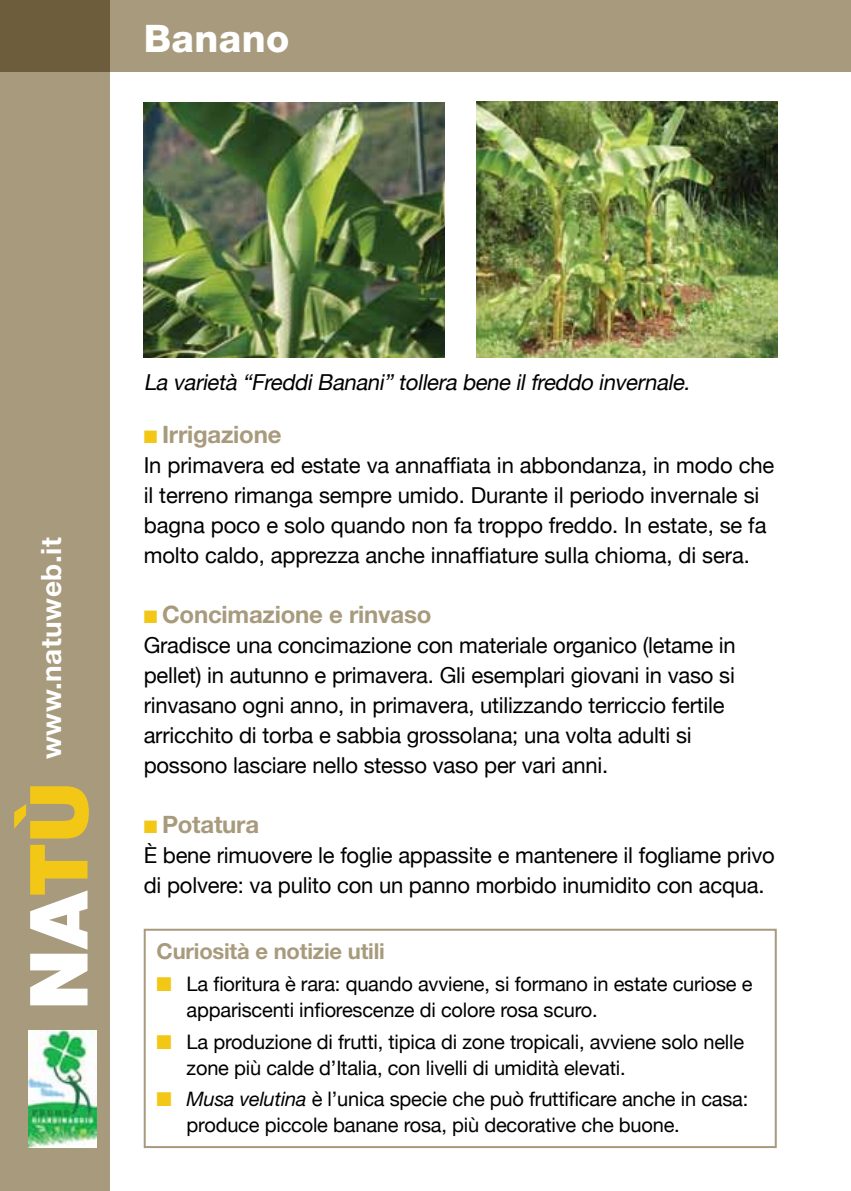
<style>
.page{position:relative;width:851px;height:1191px;background:#fff}
.page>*{position:absolute;margin:0;border:0;box-sizing:border-box;transform-origin:0 0}
.t1{font:800 38px "Helvetica Neue";letter-spacing:.01em;color:#fff}
.t2{font:700 28px "Helvetica Neue";letter-spacing:.02em;color:#fff}
.t3{font:700 24px "Helvetica Neue LT Std";letter-spacing:-.01em;color:#a89a7c}
.t4{font:22px/30px "Helvetica Neue";letter-spacing:-.01em;color:#000}
.t5{font:italic 22px "Helvetica Neue";color:#000}
.t6{font:700 22px "Helvetica Neue LT Std";letter-spacing:-.01em;color:#a89a7c}
.t7{font:20px/26px "Helvetica Neue";letter-spacing:-.01em;color:#000}
.s1{color:#f3c716}
.s2{font-style:italic}
</style>
<div class="page">
<div style="left:144px;top:928px;width:632px;height:220px;border:2px solid #a89a7c"></div>
<div style="left:0;top:0;width:110px;height:1191px;background:#a89a7c"></div>
<svg style="left:14px;top:786px;width:75px;height:219px"></svg>
<img style="left:28px;top:1030px;width:69px;height:117px">
<div style="left:0;top:0;width:850px;height:72px;background:#a89a7c"></div>
<img style="left:144px;top:102px;width:300px;height:255px">
<img style="left:476px;top:102px;width:300px;height:255px">
<h1 class="t1" style="left:144px;top:16px;width:147px">Banano</h1>
<p class="t2" style="left:34px;top:759px;width:223px;rotate:-90deg">www.natuweb.it</p>
<p class="t5" style="left:144px;top:369px;width:552px">La varietà “FreddiBanani” tollera bene ilfreddo invernale.</p>
<p class="t3" style="left:144px;top:419px;width:139px"><span class="s1">■</span> Irrigazione</p>
<p class="t4" style="left:144px;top:450px;width:632px">In primavera ed estate va annaffiata in abbondanza, in modo che il terreno rimanga sempre umido. Durante il periodo invernale si bagna poco e solo quando non fa troppo freddo. In estate, se fa molto caldo, apprezza anche innaffiature sulla chioma, di sera.</p>
<p class="t3" style="left:144px;top:599px;width:289px"><span class="s1">■</span> Concimazione e rinvaso</p>
<p class="t4" style="left:144px;top:630px;width:593px">Gradisce una concimazione con materiale organico (letame in pellet) in autunno e primavera. Gli esemplari giovani in vaso si rinvasano ogni anno, in primavera, utilizzando terriccio fertile arricchito di torba e sabbia grossolana; una volta adulti si possono lasciare nello stesso vaso per vari anni.</p>
<p class="t3" style="left:144px;top:809px;width:117px"><span class="s1">■</span> Potatura</p>
<p class="t4" style="left:144px;top:840px;width:632px">è bene rimuovere le foglie appassite e mantenere il fogliame privo di polvere: va pulito con un panno morbido inumidito con acqua.</p>
<p class="t6" style="left:157px;top:937px;width:230px">Curiosità e notizie utili</p>
<p class="t7" style="left:187px;top:970px;width:567px;text-indent:-30px"><span class="s1">■</span> La fioritura è rara: quando avviene, si formano in estate curiose e appariscenti infiorescenze di colore rosa scuro.</p>
<p class="t7" style="left:187px;top:1028px;width:559px;text-indent:-30px"><span class="s1">■</span> La produzione di frutti, tipica di zone tropicali, avviene solo nelle zone più calde d’Italia, con livelli di umidità elevati.</p>
<p class="t7" style="left:187px;top:1085px;width:563px;text-indent:-30px"><span class="s1">■</span> <span class="s2">Musa velutina</span> è l’unica specie che può fruttificare anche in casa: produce piccole banane rosa, più decorative che buone.</p>
</div>
